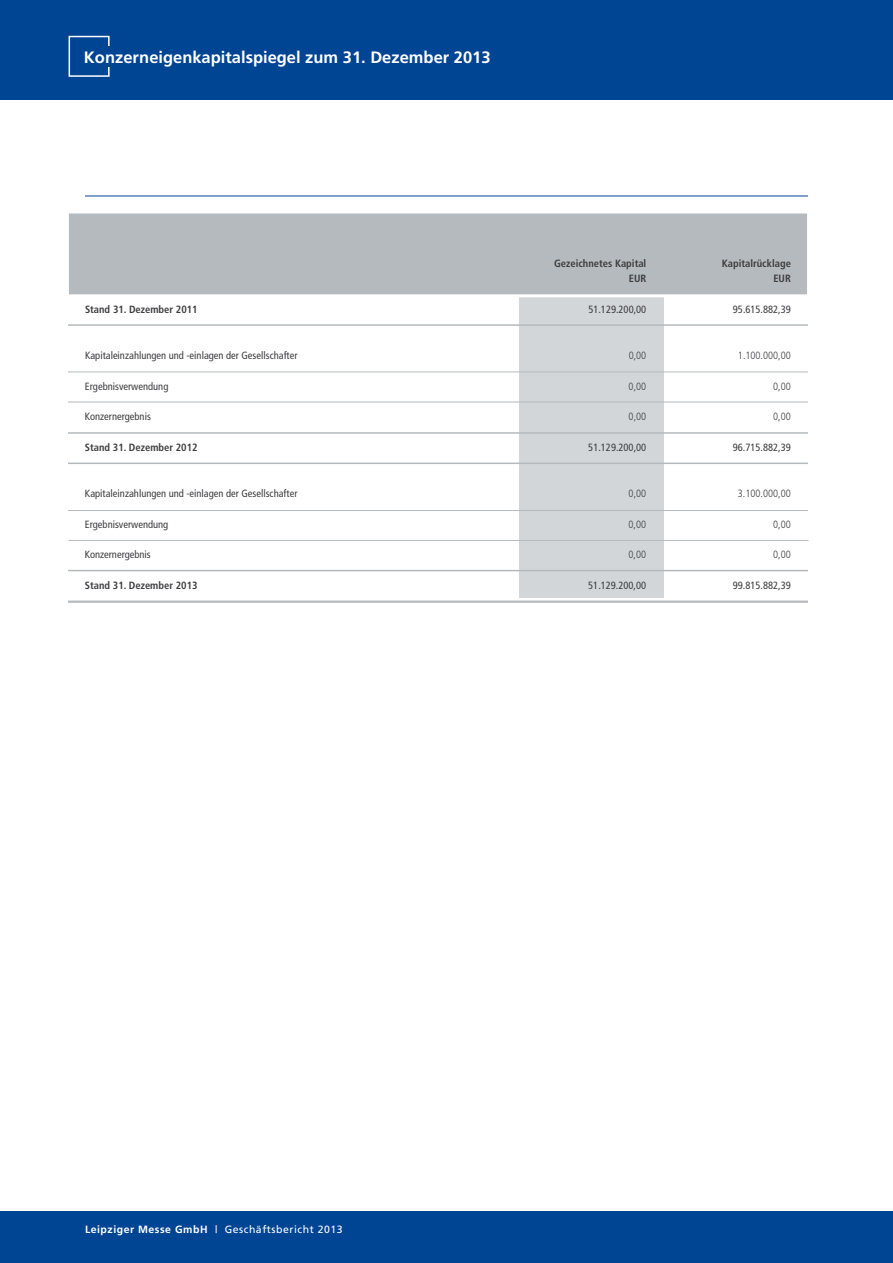
<style>
.page{position:relative;width:893px;height:1263px;background:#fff}
.page>*{position:absolute;margin:0;border:0;box-sizing:border-box;transform-origin:0 0}
.t1{font:700 16.5px "Frutiger";color:#fff}
.t2{font:condensed 10.5px "Frutiger";color:#3e3d40}
.t3{font:700 condensed 10.5px "Frutiger";color:#3e3d40}
.t4{font:300 condensed 10.5px "Frutiger";color:#3e3d40}
.t5{font:10.5px "Frutiger";letter-spacing:.05em;color:#fff}
.s1{font-weight:700}
</style>
<div class="page">
<div style="left:0;top:1212px;width:893px;height:51px;background:#004494"></div>
<div style="left:0;top:0;width:893px;height:100px;background:#004494"></div>
<hr style="left:85px;top:196px;width:723px;height:1px;background:#004494">
<div style="left:69px;top:36px;width:41px;height:41px;border:2px solid #fff"></div>
<div style="left:104px;top:46px;width:11px;height:21px;background:#004494"></div>
<div style="left:519px;top:291px;width:144px;height:307px;background:#d2d6d8"></div>
<div style="left:69px;top:213px;width:738px;height:86px;background:#b4babd"></div>
<hr style="left:68px;top:463px;width:740px;height:1px;background:#b4babd">
<hr style="left:68px;top:324px;width:740px;height:2px;background:#b4babd">
<hr style="left:68px;top:510px;width:740px;height:1px;background:#b4babd">
<hr style="left:68px;top:570px;width:740px;height:1px;background:#b4babd">
<hr style="left:68px;top:372px;width:740px;height:1px;background:#b4babd">
<hr style="left:68px;top:402px;width:740px;height:1px;background:#b4babd">
<hr style="left:68px;top:432px;width:740px;height:2px;background:#b4babd">
<hr style="left:69px;top:540px;width:739px;height:1px;background:#b4babd">
<hr style="left:68px;top:600px;width:740px;height:3px;background:#b4babd">
<h1 class="t1" style="left:84px;top:47px;width:408px">Konzerneigenkapitalspiegel zum 31. Dezember 2013</h1>
<p class="t3" style="left:554px;top:257px;width:94px">Gezeichnetes Kapital</p>
<p class="t3" style="left:722px;top:257px;width:71px">Kapitalrücklage</p>
<p class="t3" style="left:629px;top:272px;width:19px">EUR</p>
<p class="t3" style="left:773px;top:272px;width:19px">EUR</p>
<p class="t3" style="left:85px;top:303px;width:114px">Stand 31. Dezember 2011</p>
<p class="t2" style="left:588px;top:303px;width:59px">51.129.200,00</p>
<p class="t2" style="left:733px;top:303px;width:59px">95.615.882,39</p>
<p class="t2" style="left:85px;top:349px;width:214px">Kapitaleinzahlungen und -einlagen der Gesellschafter</p>
<p class="t4" style="left:629px;top:349px;width:19px">0,00</p>
<p class="t4" style="left:738px;top:349px;width:54px">1.100.000,00</p>
<p class="t2" style="left:85px;top:380px;width:85px">Ergebnisverwendung</p>
<p class="t4" style="left:629px;top:380px;width:19px">0,00</p>
<p class="t4" style="left:773px;top:380px;width:19px">0,00</p>
<p class="t2" style="left:85px;top:411px;width:67px">Konzernergebnis</p>
<p class="t4" style="left:629px;top:411px;width:19px">0,00</p>
<p class="t4" style="left:773px;top:411px;width:19px">0,00</p>
<p class="t3" style="left:85px;top:441px;width:114px">Stand 31. Dezember 2012</p>
<p class="t2" style="left:588px;top:441px;width:59px">51.129.200,00</p>
<p class="t2" style="left:733px;top:441px;width:59px">96.715.882,39</p>
<p class="t2" style="left:85px;top:487px;width:214px">Kapitaleinzahlungen und -einlagen der Gesellschafter</p>
<p class="t4" style="left:629px;top:487px;width:19px">0,00</p>
<p class="t4" style="left:738px;top:487px;width:54px">3.100.000,00</p>
<p class="t2" style="left:85px;top:518px;width:85px">Ergebnisverwendung</p>
<p class="t4" style="left:629px;top:518px;width:19px">0,00</p>
<p class="t4" style="left:773px;top:518px;width:19px">0,00</p>
<p class="t2" style="left:85px;top:549px;width:67px">Konzernergebnis</p>
<p class="t4" style="left:629px;top:549px;width:19px">0,00</p>
<p class="t4" style="left:773px;top:549px;width:19px">0,00</p>
<p class="t3" style="left:85px;top:579px;width:114px">Stand 31. Dezember 2013</p>
<p class="t2" style="left:588px;top:579px;width:59px">51.129.200,00</p>
<p class="t2" style="left:733px;top:579px;width:59px">99.815.882,39</p>
<p class="t5" style="left:85px;top:1224px;width:259px"><span class="s1">Leipziger Messe GmbH</span> | Geschäftsbericht 2013</p>
</div>
